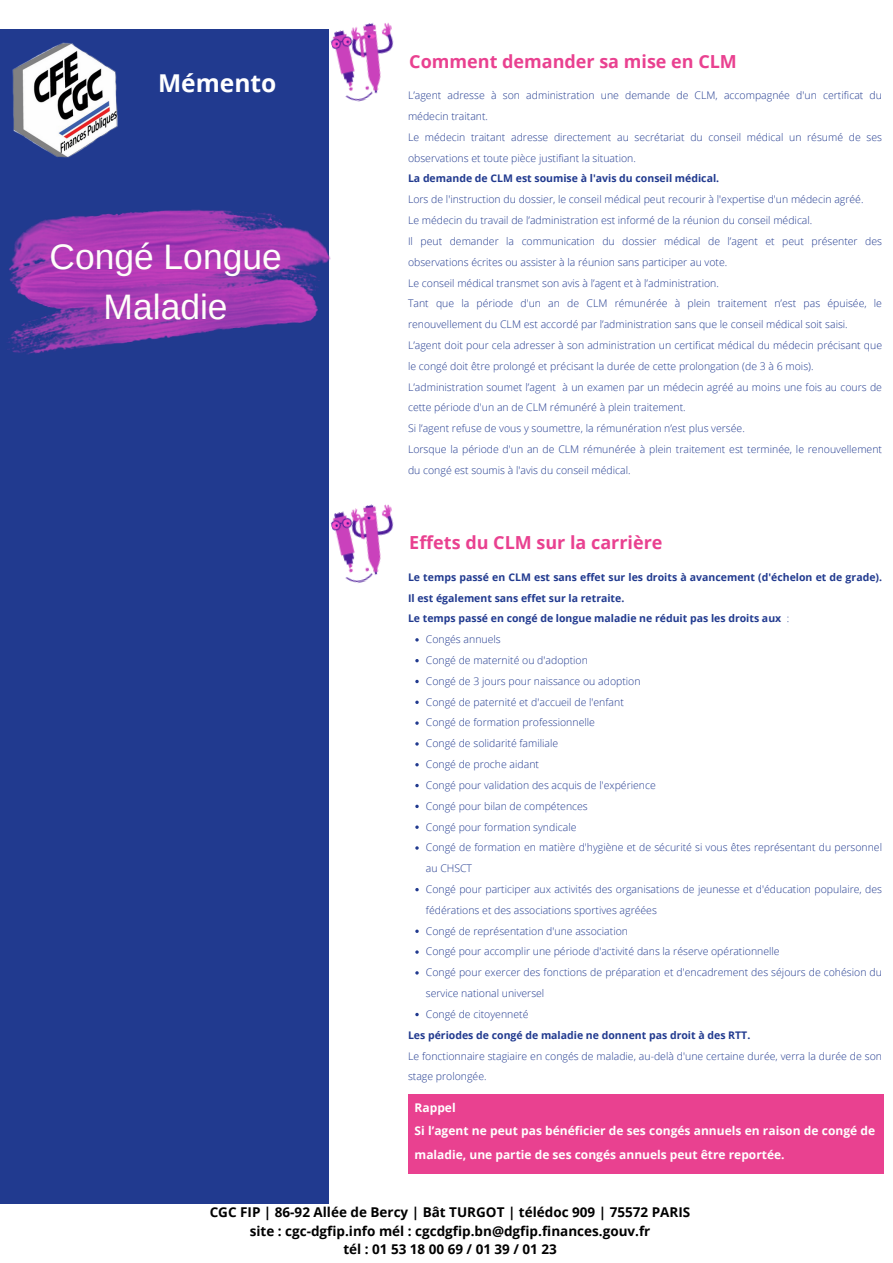
<style>
.page{position:relative;width:893px;height:1263px;background:#fff}
.page>*{position:absolute;margin:0;border:0;box-sizing:border-box;transform-origin:0 0}
.t1{font:35.4px/49.5px "Arimo";color:#fefefa;text-align:center}
.t2{font:700 31.72px "Montserrat";color:#fefefa}
.t3{font:700 24.6px "Open Sans";color:#fff}
.t4{font:700 18px "Open Sans";color:#e94190}
.t5{font:700 13.5px "Open Sans";color:#000}
.t6{font:700 12px/23.6px "Open Sans";color:#fff}
.t7{font:300 10.5px/20.9px "Open Sans";color:#213a8f}
.t8{font:700 10.5px/20.9px "Open Sans";color:#213a8f}
.s1{font-weight:300}
</style>
<div class="page">
<div style="left:0;top:30px;width:329px;height:1174px;background:#213a8f"></div>
<img style="left:7px;top:209px;width:324px;height:146px">
<svg style="left:415px;top:638px;width:4px;height:3px"></svg>
<svg style="left:415px;top:659px;width:4px;height:3px"></svg>
<svg style="left:415px;top:680px;width:4px;height:3px"></svg>
<svg style="left:415px;top:701px;width:4px;height:3px"></svg>
<svg style="left:415px;top:721px;width:4px;height:4px"></svg>
<svg style="left:415px;top:742px;width:4px;height:4px"></svg>
<svg style="left:415px;top:763px;width:4px;height:3px"></svg>
<svg style="left:415px;top:784px;width:4px;height:3px"></svg>
<svg style="left:415px;top:805px;width:4px;height:3px"></svg>
<svg style="left:415px;top:825px;width:4px;height:4px"></svg>
<svg style="left:415px;top:846px;width:4px;height:4px"></svg>
<svg style="left:415px;top:888px;width:4px;height:3px"></svg>
<svg style="left:415px;top:929px;width:4px;height:4px"></svg>
<svg style="left:415px;top:950px;width:4px;height:4px"></svg>
<svg style="left:415px;top:971px;width:4px;height:3px"></svg>
<svg style="left:415px;top:1013px;width:4px;height:3px"></svg>
<div style="left:408px;top:1094px;width:476px;height:80px;background:#e94190"></div>
<img style="left:330px;top:23px;width:64px;height:79px">
<img style="left:330px;top:504px;width:64px;height:79px">
<img style="left:12px;top:42px;width:106px;height:116px">
<p class="t3" style="left:158px;top:66px;width:120px">Mémento</p>
<p class="t1" style="left:50px;top:232px;width:234px">Congé Longue<br>Maladie</p>
<p class="t2" style="left:21px;top:248px;width:278px">PROFESSIONNEL</p>
<p class="t4" style="left:409px;top:49px;width:329px">Comment demander sa mise en CLM</p>
<p class="t7" style="left:408px;top:85px;width:475px">L’agent adresse à son administration une demande de CLM, accompagnée d'un certificat du médecin traitant.</p>
<p class="t7" style="left:408px;top:126px;width:475px">Le médecin traitant adresse directement au secrétariat du conseil médical un résumé de ses observations et toute pièce justifiant la situation.</p>
<p class="t8" style="left:408px;top:168px;width:313px">La demande de CLM est soumise à l'avis du conseil médical.</p>
<p class="t7" style="left:408px;top:189px;width:457px">Lors de l'instruction du dossier, le conseil médical peut recourir à l'expertise d'un médecin agréé.</p>
<p class="t7" style="left:408px;top:210px;width:406px">Le médecin du travail de l’administration est informé de la réunion du conseil médical.</p>
<p class="t7" style="left:408px;top:230px;width:475px">Il peut demander la communication du dossier médical de l’agent et peut présenter des observations écrites ou assister à la réunion sans participer au vote.</p>
<p class="t7" style="left:408px;top:272px;width:312px">Le conseil médical transmet son avis à l’agent et à l’administration.</p>
<p class="t7" style="left:408px;top:293px;width:475px">Tant que la période d'un an de CLM rémunérée à plein traitement n’est pas épuisée, le renouvellement du CLM est accordé par l’administration sans que le conseil médical soit saisi.</p>
<p class="t7" style="left:408px;top:334px;width:475px">L’agent doit pour cela adresser à son administration un certificat médical du médecin précisant que le congé doit être prolongé et précisant la durée de cette prolongation (de 3 à 6 mois).</p>
<p class="t7" style="left:408px;top:376px;width:475px">L’administration soumet l’agent à un examen par un médecin agréé au moins une fois au cours de cette période d'un an de CLM rémunéré à plein traitement.</p>
<p class="t7" style="left:408px;top:418px;width:338px">Si l’agent refuse de vous y soumettre, la rémunération n’est plus versée.</p>
<p class="t7" style="left:408px;top:439px;width:475px">Lorsque la période d'un an de CLM rémunérée à plein traitement est terminée, le renouvellement du congé est soumis à l'avis du conseil médical.</p>
<p class="t4" style="left:409px;top:530px;width:255px">Effets du CLM sur la carrière</p>
<p class="t8" style="left:408px;top:566px;width:475px">Le temps passé en CLM est sans effet sur les droits à avancement (d'échelon et de grade).<br>Il est également sans effet sur la retraite.</p>
<p class="t8" style="left:408px;top:608px;width:383px">Le temps passé en congé de longue maladie ne réduit pas les droits aux <span class="s1">:</span></p>
<p class="t7" style="left:426px;top:629px;width:76px">Congés annuels</p>
<p class="t7" style="left:426px;top:649px;width:164px">Congé de maternité ou d'adoption</p>
<p class="t7" style="left:426px;top:670px;width:216px">Congé de 3 jours pour naissance ou adoption</p>
<p class="t7" style="left:426px;top:691px;width:199px">Congé de paternité et d'accueil de l'enfant</p>
<p class="t7" style="left:426px;top:712px;width:171px">Congé de formation professionnelle</p>
<p class="t7" style="left:426px;top:733px;width:134px">Congé de solidarité familiale</p>
<p class="t7" style="left:426px;top:754px;width:115px">Congé de proche aidant</p>
<p class="t7" style="left:426px;top:774px;width:231px">Congé pour validation des acquis de l'expérience</p>
<p class="t7" style="left:426px;top:795px;width:163px">Congé pour bilan de compétences</p>
<p class="t7" style="left:426px;top:816px;width:152px">Congé pour formation syndicale</p>
<p class="t7" style="left:426px;top:837px;width:458px">Congé de formation en matière d'hygiène et de sécurité si vous êtes représentant du personnel au CHSCT</p>
<p class="t7" style="left:426px;top:878px;width:458px">Congé pour participer aux activités des organisations de jeunesse et d'éducation populaire, des fédérations et des associations sportives agréées</p>
<p class="t7" style="left:426px;top:920px;width:204px">Congé de représentation d'une association</p>
<p class="t7" style="left:426px;top:941px;width:355px">Congé pour accomplir une période d'activité dans la réserve opérationnelle</p>
<p class="t7" style="left:426px;top:962px;width:458px">Congé pour exercer des fonctions de préparation et d'encadrement des séjours de cohésion du service national universel</p>
<p class="t7" style="left:426px;top:1003px;width:104px">Congé de citoyenneté</p>
<p class="t8" style="left:408px;top:1024px;width:344px">Les périodes de congé de maladie ne donnent pas droit à des RTT.</p>
<p class="t7" style="left:408px;top:1045px;width:475px">Le fonctionnaire stagiaire en congés de maladie, au-delà d'une certaine durée, verra la durée de son stage prolongée.</p>
<p class="t6" style="left:414px;top:1095px;width:43px">Rappel</p>
<p class="t6" style="left:414px;top:1119px;width:462px">Si l’agent ne peut pas bénéficier de ses congés annuels en raison de congé de maladie, une partie de ses congés annuels peut être reportée.</p>
<p class="t5" style="left:210px;top:1202px;width:482px">CGC FIP | 86-92 Allée de Bercy | Bât TURGOT | télédoc 909 | 75572 PARIS</p>
<p class="t5" style="left:250px;top:1221px;width:402px">site : cgc-dgfip.info mél : cgcdgfip.bn@dgfip.finances.gouv.fr</p>
<p class="t5" style="left:343px;top:1240px;width:215px">tél : 01 53 18 00 69 / 01 39 / 01 23</p>
</div>
